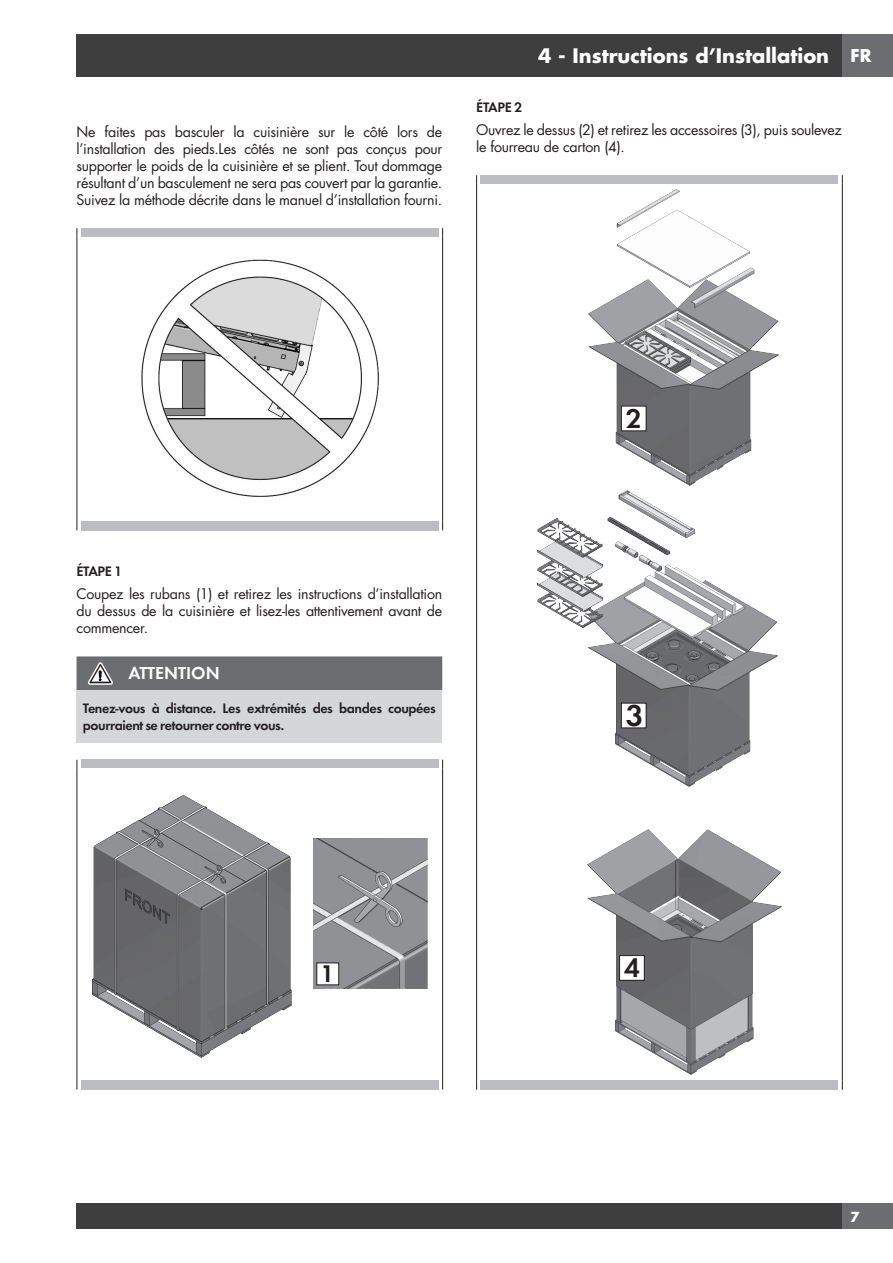
<style>
.page{position:relative;width:893px;height:1263px;background:#fff}
.page>*{position:absolute;margin:0;border:0;box-sizing:border-box;transform-origin:0 0}
.t1{font:600 31.35px "Futura PT";color:#231f20}
.t2{font:600 28.2px "Futura PT";color:#231f20}
.t3{font:600 25.05px "Futura PT";color:#231f20}
.t4{font:700 19.5px "Futura";color:#fff}
.t5{font:18px "Futura Dem Bld";color:#fff}
.t6{font:700 17.25px "Futura";color:#fff}
.t7{font:14.25px/17.1px "Futura";letter-spacing:-.02em;color:#231f20;text-align:justify}
.t8{font:14.25px/17.1px "Futura Dem Bld";letter-spacing:-.03em;color:#231f20}
.t9{font:700 13.5px "Futura";color:#fff}
</style>
<div class="page">
<div style="left:77px;top:34px;width:765px;height:43px;background:#3e3e3f"></div>
<div style="left:842px;top:34px;width:51px;height:43px;background:#6c6d70"></div>
<div style="left:77px;top:1203px;width:765px;height:26px;background:#3e3e3f"></div>
<div style="left:842px;top:1203px;width:51px;height:26px;background:#6c6d70"></div>
<hr style="left:77px;top:237px;width:1px;height:284px;background:#231f20">
<hr style="left:442px;top:237px;width:1px;height:284px;background:#231f20">
<div style="left:81px;top:228px;width:357px;height:9px;background:#bcbdc0"></div>
<img style="left:141px;top:260px;width:238px;height:237px">
<div style="left:81px;top:521px;width:357px;height:9px;background:#bcbdc0"></div>
<div style="left:77px;top:690px;width:365px;height:53px;background:#d5d6d8"></div>
<div style="left:77px;top:656px;width:365px;height:34px;background:#6c6d70"></div>
<hr style="left:77px;top:768px;width:1px;height:312px;background:#231f20">
<hr style="left:442px;top:768px;width:1px;height:312px;background:#231f20">
<div style="left:81px;top:760px;width:357px;height:8px;background:#bcbdc0"></div>
<img style="left:92px;top:795px;width:335px;height:263px">
<div style="left:317px;top:963px;width:22px;height:22px;background:#fff"></div>
<div style="left:81px;top:1080px;width:357px;height:9px;background:#bcbdc0"></div>
<hr style="left:476px;top:184px;width:1px;height:896px;background:#231f20">
<hr style="left:842px;top:184px;width:1px;height:896px;background:#231f20">
<div style="left:481px;top:175px;width:357px;height:9px;background:#bcbdc0"></div>
<img style="left:587px;top:829px;width:194px;height:245px">
<img style="left:538px;top:491px;width:240px;height:295px">
<img style="left:588px;top:190px;width:190px;height:295px">
<div style="left:621px;top:703px;width:25px;height:25px;background:#fff"></div>
<div style="left:621px;top:406px;width:25px;height:25px;background:#fff"></div>
<div style="left:620px;top:955px;width:24px;height:25px;background:#fff"></div>
<div style="left:619px;top:955px;width:25px;height:25px;border:1px solid #231f20"></div>
<div style="left:481px;top:1080px;width:357px;height:10px;background:#bcbdc0"></div>
<p class="t7" style="left:77px;top:123px;width:367px">Ne faites pas basculer la cuisinière sur le côté lors de l’installation des pieds.Les côtés ne sont pas conçus pour supporter le poids de la cuisinière et se plient. Tout dommage résultant d’un basculement ne sera pas couvert par la garantie.<br>Suivez la méthode décrite dans le manuel d’installation fourni.</p>
<h3 class="t4" style="left:538px;top:42px;width:292px">4 - Instructions d’Installation</h3>
<p class="t6" style="left:850px;top:44px;width:23px">FR</p>
<p class="t8" style="left:476px;top:99px;width:48px">ÉTAPE 2</p>
<p class="t7" style="left:476px;top:121px;width:367px">Ouvrez le dessus (2) et retirez les accessoires (3), puis soulevez le fourreau de carton (4).</p>
<p class="t8" style="left:77px;top:563px;width:48px">ÉTAPE 1</p>
<p class="t7" style="left:77px;top:585px;width:367px">Coupez les rubans (1) et retirez les instructions d’installation du dessus de la cuisinière et lisez-les attentivement avant de commencer.</p>
<p class="t5" style="left:128px;top:661px;width:93px">ATTENTION</p>
<p class="t8" style="left:83px;top:701px;width:354px">Tenez-vous à distance. Les extrémités des bandes coupées pourraient se retourner contre vous.</p>
<h2 class="t2" style="left:626px;top:401px;width:18px">2</h2>
<h1 class="t1" style="left:626px;top:696px;width:19px">3</h1>
<h3 class="t3" style="left:321px;top:958px;width:16px">1</h3>
<h2 class="t2" style="left:624px;top:950px;width:18px">4</h2>
<p class="t9" style="left:850px;top:1207px;width:11px">7</p>
</div>
